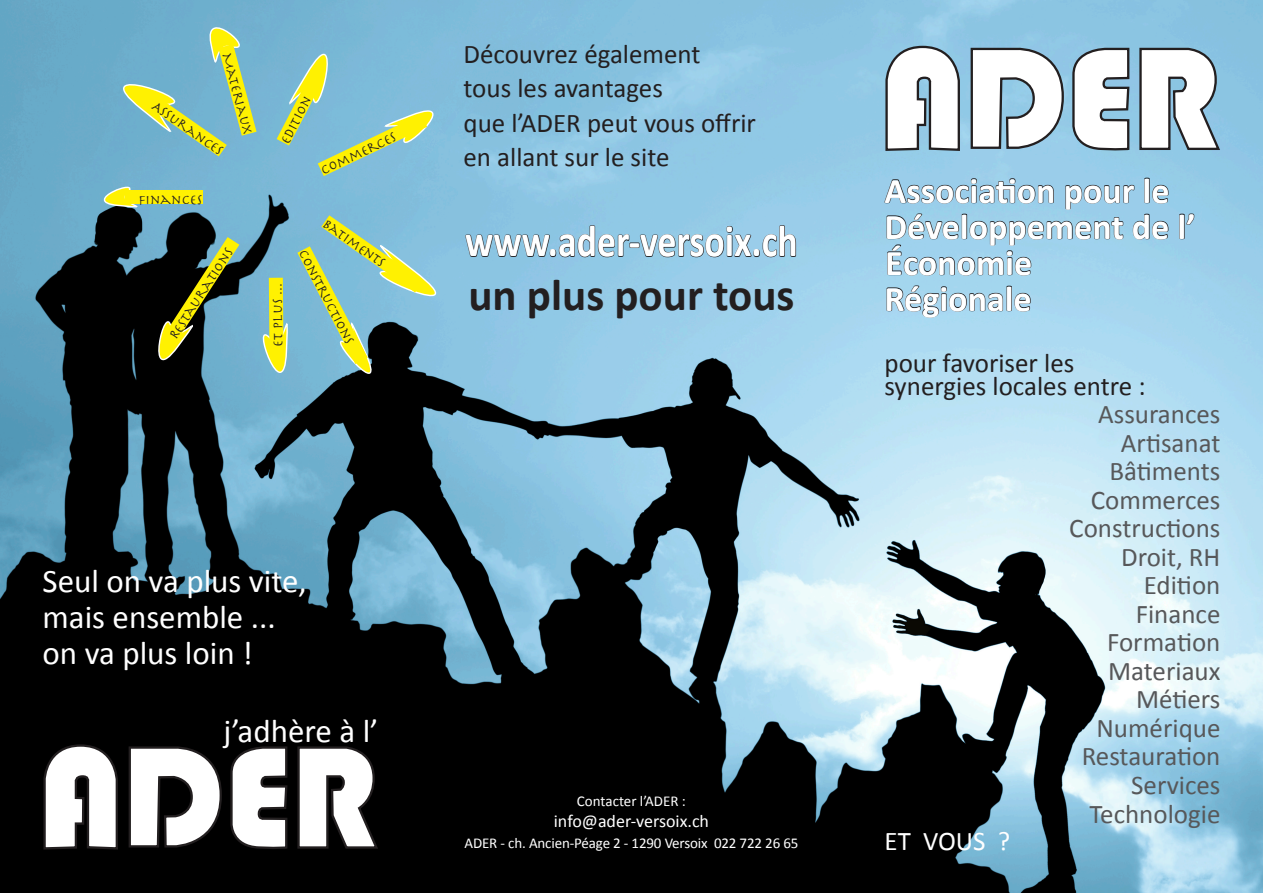
<style>
.page{position:relative;width:1263px;height:893px;background:#fff}
.page>*{position:absolute;margin:0;border:0;box-sizing:border-box;transform-origin:0 0}
.t1{font:700 45px "Calibri";color:#fff;scale:.84 1}
.t2{font:700 45px "Calibri";color:#231f20}
.t3{font:700 36px/36px "Calibri";color:#fff}
.t4{font:33px/36px "Calibri";color:#fff}
.t5{font:27px/28.5px "Calibri";color:#57585a;text-align:right}
.t6{font:27px/34.5px "Calibri";color:#231f20}
.t7{font:27px "Calibri";color:#fff}
.t8{font:18px "Calibri";color:#fff}
.t9{font:15px "Calibri";letter-spacing:-.01em;color:#fff}
.t10{font:14.1px "Herculanum";color:#231f20}
.s1{font-size:13.5px}
</style>
<div class="page">
<img style="left:0;top:0;width:1263px;height:893px">
<svg style="left:43px;top:744px;width:76px;height:106px"></svg>
<svg style="left:127px;top:745px;width:96px;height:104px"></svg>
<svg style="left:229px;top:745px;width:60px;height:105px"></svg>
<svg style="left:296px;top:745px;width:82px;height:105px"></svg>
<svg style="left:75px;top:176px;width:85px;height:33px;background:#84b7b2"></svg>
<svg style="left:76px;top:1px;width:183px;height:159px;background:#82b7b3"></svg>
<div style="left:125px;top:191px;width:77px;height:13px;background:#fff101"></div>
<svg style="left:141px;top:237px;width:98px;height:158px;background:#44553e"></svg>
<svg style="left:249px;top:278px;width:40px;height:137px;background:#9bc49d"></svg>
<svg style="left:267px;top:7px;width:203px;height:169px;background:#8abfc4"></svg>
<svg style="left:297px;top:213px;width:499px;height:201px;background:#84b2c0"></svg>
<svg style="left:1179px;top:213px;width:16px;height:27px"></svg>
<svg style="left:884px;top:177px;width:285px;height:99px;background:#8cb8d0"></svg>
<svg style="left:886px;top:285px;width:145px;height:33px;background:#8fb6cb"></svg>
<svg style="left:884px;top:45px;width:77px;height:107px"></svg>
<svg style="left:969px;top:47px;width:96px;height:103px"></svg>
<svg style="left:1071px;top:47px;width:60px;height:105px"></svg>
<svg style="left:1138px;top:47px;width:82px;height:104px"></svg>
<p class="t10" style="left:235px;top:50px;width:85px;rotate:75deg">Materiaux</p>
<p class="t10" style="left:159px;top:97px;width:85px;rotate:35deg">Assurances</p>
<p class="t10" style="left:138px;top:190px;width:65px"><span class="s1">Fi</span>nances</p>
<p class="t10" style="left:165px;top:333px;width:107px;rotate:-57deg">Restaurations</p>
<p class="t10" style="left:276px;top:139px;width:53px;rotate:-63deg">Edition</p>
<p class="t10" style="left:318px;top:163px;width:83px;rotate:-26deg">Commerces</p>
<p class="t10" style="left:269px;top:347px;width:65px;rotate:-91deg">ET plus ...</p>
<p class="t10" style="left:330px;top:215px;width:74px;rotate:35deg">Batiments</p>
<p class="t10" style="left:311px;top:246px;width:106px;rotate:63deg">Constructions</p>
<p class="t6" style="left:463px;top:37px;width:294px">Découvrez également<br>tous les avantages<br>que l’ADER peut vous offrir en allant sur le site</p>
<h1 class="t1" style="left:465px;top:213px;width:397px">www.ader-versoix.ch</h1>
<h1 class="t2" style="left:468px;top:267px;width:328px">un plus pour tous</h1>
<p class="t4" style="left:43px;top:563px;width:266px">Seul on va plus vite, mais ensemble ... on va plus loin !</p>
<p class="t4" style="left:223px;top:713px;width:157px">j’adhère à l’</p>
<p class="t9" style="left:577px;top:791px;width:111px">Contacter l’ADER :</p>
<p class="t8" style="left:554px;top:809px;width:157px">info@ader-versoix.ch</p>
<p class="t9" style="left:464px;top:833px;width:335px">ADER - ch. Ancien-Péage 2 - 1290 Versoix 022 722 26 65</p>
<h2 class="t3" style="left:884px;top:173px;width:313px">Association pour le<br>Développement de l’ économie<br>Régionale</h2>
<p class="t6" style="left:884px;top:352px;width:263px;line-height:22.5px">pour favoriser les synergies locales entre :</p>
<p class="t5" style="left:1069px;top:400px;width:153px">Assurances<br>Artisanat<br>Bâtiments<br>Commerces<br>Constructions<br>Droit, RH<br>Edition<br>Finance<br>Formation<br>Materiaux<br>Métiers<br>Numérique<br>Restauration<br>Services<br>Technologie</p>
<p class="t7" style="left:884px;top:823px;width:127px">ET VOUS ?</p>
</div>
